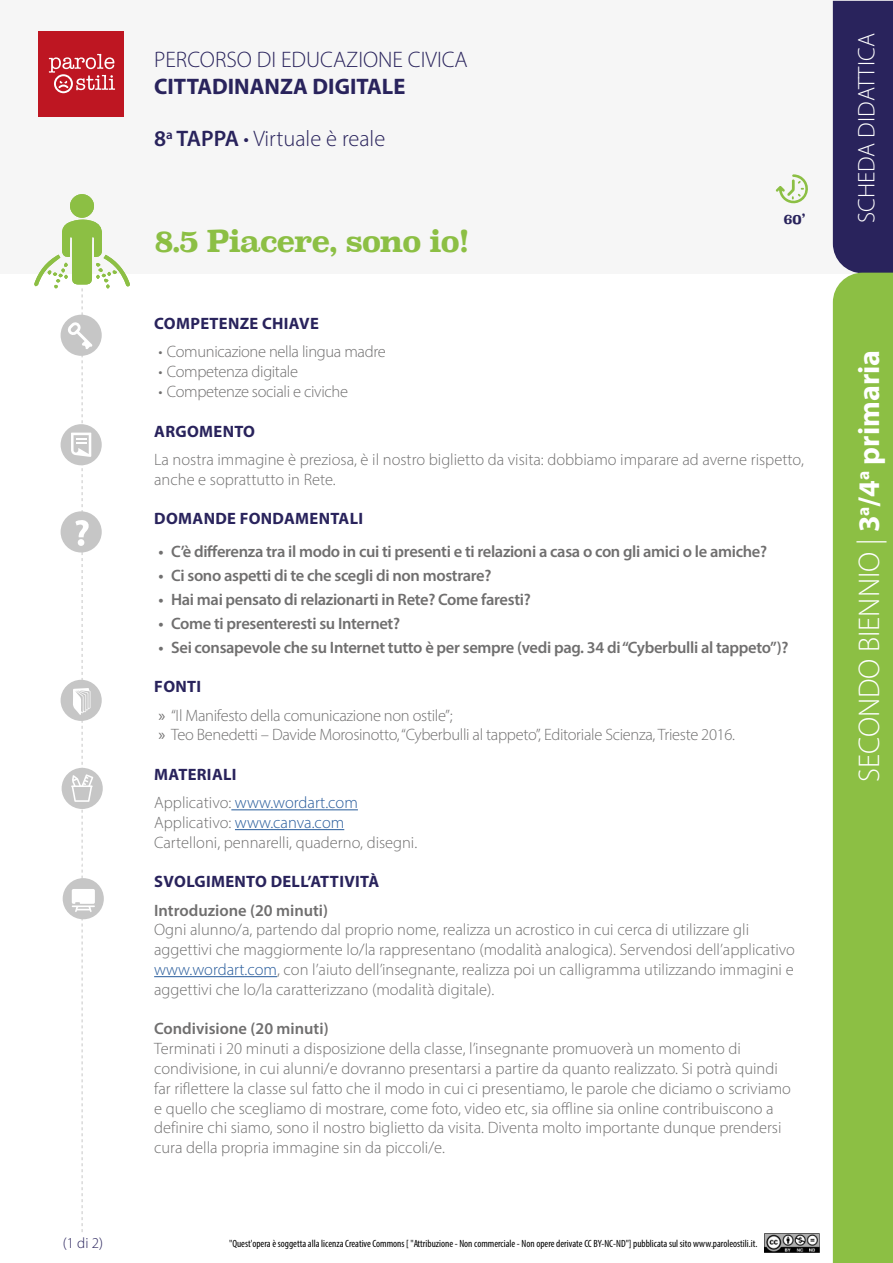
<style>
.page{position:relative;width:893px;height:1263px;background:#fff}
.page>*{position:absolute;margin:0;border:0;box-sizing:border-box;transform-origin:0 0}
.t1{font:300 30px "Myriad Pro";color:#fff}
.t2{font:700 30px "Superclarendon";letter-spacing:-.05em;color:#8cbf44}
.t3{font:300 24px "Myriad Pro";color:#fff}
.t4{font:300 22.5px "Myriad Pro";color:#29235c}
.t5{font:700 22.5px "Myriad Pro";color:#29235c}
.t6{font:300 16.5px/19.8px "Myriad Pro";color:#706f6f}
.t7{font:600 16.5px "Myriad Pro";letter-spacing:-.02em;color:#706f6f}
.t8{font:300 16.5px/28.3px "Myriad Pro";letter-spacing:-.02em;color:#706f6f}
.t9{font:700 16.5px "Myriad Pro";letter-spacing:.02em;color:#29235c}
.t10{font:600 16.5px "Myriad Pro";color:#706f6f}
.t11{font:300 16.5px/28.3px "Myriad Pro";color:#275b9b}
.t12{font:300 15px "Myriad Pro";color:#29235c}
.t13{font:700 13.5px "Superclarendon";color:#29235c}
.t14{font:condensed 10.5px "Myriad Pro";color:#000}
.s1{font-weight:600}
.s2{font-weight:700;color:#29235c}
.s3{font-weight:400}
.s4{color:#706f6f}
.s5{color:#275b9b}
.s6{font-weight:700}
</style>
<div class="page">
<img style="left:765px;top:1233px;width:54px;height:19px">
<div style="left:0;top:0;width:893px;height:273px;background:#f6f6f6"></div>
<div style="left:833px;top:1px;width:60px;height:272px;background:#29235c"></div>
<div style="left:833px;top:273px;width:60px;height:990px;background:#8cbf44"></div>
<div style="left:38px;top:31px;width:86px;height:86px;background:#be1622"></div>
<svg style="left:49px;top:54px;width:66px;height:39px"></svg>
<svg style="left:776px;top:174px;width:32px;height:30px"></svg>
<hr style="left:231px;top:809px;width:127px;height:1px;background:#275b9b">
<hr style="left:235px;top:829px;width:109px;height:1px;background:#275b9b">
<hr style="left:154px;top:976px;width:123px;height:1px;background:#275b9b">
<svg style="left:34px;top:194px;width:96px;height:1038px"></svg>
<p class="t12" style="left:63px;top:1234px;width:42px">(1 di 2)</p>
<h3 class="t4" style="left:154px;top:46px;width:315px">PERCORSO DI EDUCAZIONE CIVICA</h3>
<h3 class="t5" style="left:154px;top:72px;width:253px">CITTADINANZA DIGITALE</h3>
<h3 class="t4" style="left:154px;top:125px;width:233px"><span class="s1">8</span><sup>a</sup> <span class="s1">TAPPA</span> • Virtuale è reale</h3>
<h1 class="t2" style="left:154px;top:219px;width:318px">8.5 Piacere, sono io!</h1>
<p class="t13" style="left:783px;top:209px;width:23px">60’</p>
<p class="t9" style="left:154px;top:313px;width:166px">COMPETENZE CHIAVE</p>
<p class="t8" style="left:158px;top:338px;width:229px">• Comunicazione nella lingua madre</p>
<p class="t8" style="left:158px;top:357px;width:141px">• Competenza digitale</p>
<p class="t8" style="left:158px;top:377px;width:191px">• Competenze sociali e civiche</p>
<p class="t9" style="left:154px;top:420px;width:102px">ARGOMENTO</p>
<p class="t6" style="left:154px;top:449px;width:651px">La nostra immagine è preziosa, è il nostro biglietto da visita: dobbiamo imparare ad averne rispetto, anche e soprattutto in Rete.</p>
<p class="t9" style="left:154px;top:508px;width:210px">DOMANDE FONDAMENTALI</p>
<p class="t7" style="left:158px;top:541px;width:610px">• C’è differenza tra il modo in cui ti presenti e ti relazioni a casa o con gli amici o le amiche?</p>
<p class="t7" style="left:158px;top:565px;width:335px">• Ci sono aspetti di te che scegli di non mostrare?</p>
<p class="t7" style="left:158px;top:589px;width:374px">• Hai mai pensato di relazionarti in Rete? Come faresti?</p>
<p class="t7" style="left:158px;top:613px;width:243px">• Come ti presenteresti su Internet?</p>
<p class="t7" style="left:158px;top:637px;width:631px">• Sei consapevole che su Internet tutto è per sempre (vedi pag. 34 di “Cyberbulli al tappeto”)?</p>
<p class="t8" style="left:154px;top:672px;width:300px"><span class="s2">FONTI<br></span><span class="s3">»</span> “Il Manifesto della comunicazione non ostile”;</p>
<p class="t8" style="left:158px;top:720px;width:578px"><span class="s3">»</span> Teo Benedetti – Davide Morosinotto, “Cyberbulli al tappeto”, Editoriale Scienza, Trieste 2016.</p>
<p class="t11" style="left:154px;top:760px;width:205px"><span class="s2">MATERIALI<br></span><span class="s4">Applicativo:</span> www.wordart.com</p>
<p class="t6" style="left:154px;top:812px;width:265px">Applicativo: <span class="s5">www.canva.com<br></span>Cartelloni, pennarelli, quaderno, disegni.</p>
<p class="t9" style="left:154px;top:871px;width:226px">SVOLGIMENTO DELL’ATTIVITÀ</p>
<p class="t10" style="left:154px;top:899px;width:176px">Introduzione (20 minuti)</p>
<p class="t6" style="left:154px;top:920px;width:642px">Ogni alunno/a, partendo dal proprio nome, realizza un acrostico in cui cerca di utilizzare gli aggettivi che maggiormente lo/la rappresentano (modalità analogica). Servendosi dell’applicativo <span class="s5">www.wordart.com</span>, con l’aiuto dell’insegnante, realizza poi un calligramma utilizzando immagini e aggettivi che lo/la caratterizzano (modalità digitale).</p>
<p class="t10" style="left:154px;top:1018px;width:176px">Condivisione (20 minuti)</p>
<p class="t6" style="left:154px;top:1039px;width:638px">Terminati i 20 minuti a disposizione della classe, l’insegnante promuoverà un momento di condivisione, in cui alunni/e dovranno presentarsi a partire da quanto realizzato. Si potrà quindi far riflettere la classe sul fatto che il modo in cui ci presentiamo, le parole che diciamo o scriviamo e quello che scegliamo di mostrare, come foto, video etc, sia offline sia online contribuiscono a definire chi siamo, sono il nostro biglietto da visita. Diventa molto importante dunque prendersi cura della propria immagine sin da piccoli/e.</p>
<p class="t14" style="left:229px;top:1237px;width:530px">"Quest'opera è soggetta alla licenza Creative Commons [ "Attribuzione - Non commerciale - Non opere derivate CC BY-NC-ND"] pubblicata sul sito www.paroleostili.it.</p>
<h2 class="t3" style="left:852px;top:223px;width:191px;rotate:-90deg">SCHEDA DIDATTICA</h2>
<h1 class="t1" style="left:851px;top:782px;width:434px;rotate:-90deg">SECONDO BIENNIO | <span class="s6">3</span><sup>a</sup><span class="s6">/4</span><sup>a</sup> <span class="s6">primaria</span></h1>
</div>
